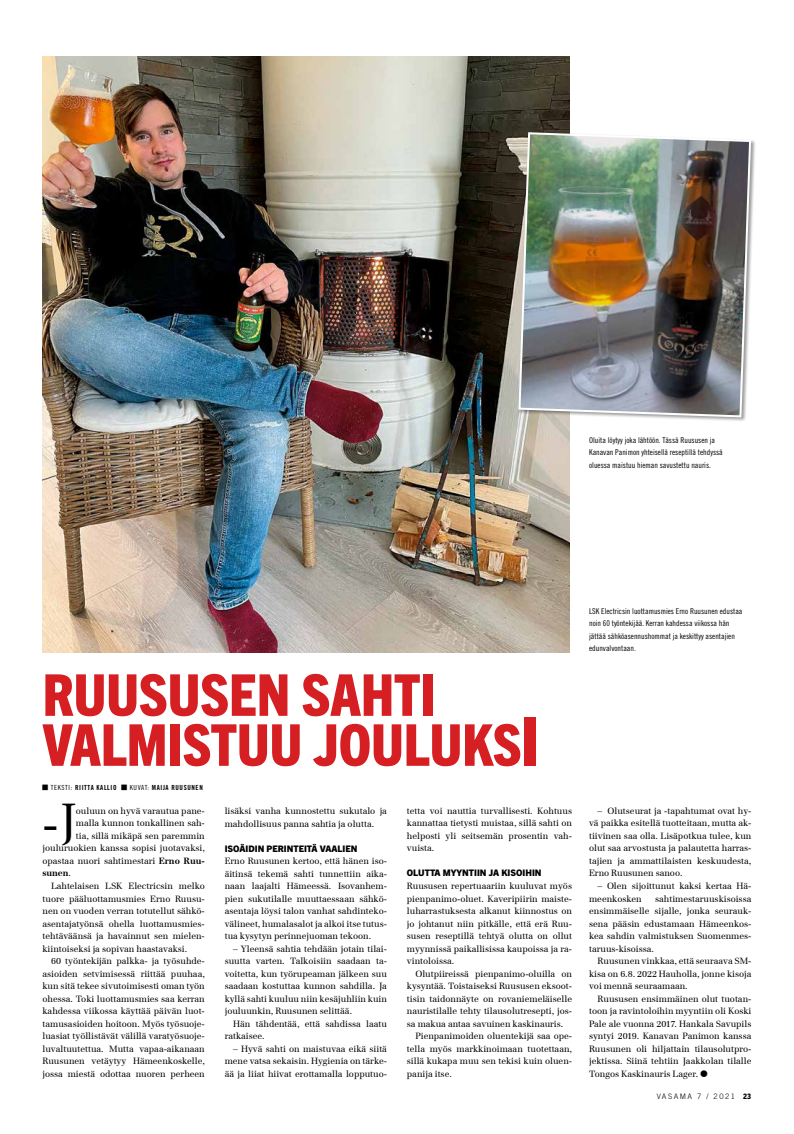
<style>
.page{position:relative;width:794px;height:1134px;background:#fff}
.page>*{position:absolute;margin:0;border:0;box-sizing:border-box;transform-origin:0 0}
.t1{font:800 condensed 57.8px/50px "Trade Gothic Next LT Pro";letter-spacing:-.005em;color:#d51f22}
.t2{font:44.6px "Emona";color:#000}
.t3{font:9px/12.5px "Emona";letter-spacing:-.005em;color:#000;text-align:justify}
.t4{font:800 9px "Trade Gothic Next LT Pro";color:#000}
.t5{font:700 9px "Emona";letter-spacing:-.005em;color:#000}
.t6{font:8px/12.5px "Trade Gothic LT Std Cn 18";color:#000}
.t7{font:300 7.5px "Trade Gothic LT Std";letter-spacing:.2em;color:#000}
.t8{font:7px "Trade Gothic LT Std Bd Cn 20";letter-spacing:.085em;color:#000}
.s1{font-size:67.4px}
.s2{font-family:"Trade Gothic LT Std Cn 18"}
.s3{font-weight:700}
.s4{font-weight:400}
.s5{font-family:"Trade Gothic Next LT Pro";font-weight:800}
</style>
<div class="page">
<img style="left:43px;top:57px;width:526px;height:595px">
<div style="left:518px;top:131px;width:238px;height:291px;background:#000;opacity:.4"></div>
<img style="left:517px;top:131px;width:235px;height:287px">
<p class="t6" style="left:589px;top:433px;width:135px">Oluita löytyy joka lähtöön. Tässä Ruususen ja<br>Kanavan Panimon yhteisellä reseptillä tehdyssä oluessa maistuu hieman savustettu nauris.</p>
<h1 class="t1" style="left:43px;top:666px;width:498px">RUUSUSEN SAHTI<br>VALMISTUU JOULUKS<span class="s1">I</span></h1>
<p class="t8" style="left:51px;top:783px;width:67px"><span class="s2">TEKSTI:</span> RIITTA KALLIO</p>
<p class="t8" style="left:130px;top:783px;width:74px"><span class="s2">KUVAT:</span> MAIJA RUUSUNEN</p>
<h2 class="t2" style="left:43px;top:794px;width:35px">-J</h2>
<p class="t3" style="left:76px;top:804px;width:130px">ouluun on hyvä varautua pane-</p>
<p class="t3" style="left:76px;top:817px;width:130px">malla kunnon tonkallinen sah-</p>
<p class="t3" style="left:76px;top:829px;width:130px">tia, sillä mikäpä sen paremmin</p>
<p class="t3" style="left:43px;top:842px;width:164px">jouluruokien kanssa sopisi juotavaksi,</p>
<p class="t3" style="left:43px;top:854px;width:164px">opastaa nuori sahtimestari <span class="s3">Erno Ruu-</span></p>
<p class="t5" style="left:43px;top:868px;width:30px">sunen<span class="s4">.</span></p>
<p class="t3" style="left:51px;top:879px;width:155px">Lahtelaisen LSK Electricsin melko</p>
<p class="t3" style="left:43px;top:892px;width:164px">tuore pääluottamusmies Erno Ruusu-</p>
<p class="t3" style="left:43px;top:904px;width:164px">nen on vuoden verran totutellut sähkö-</p>
<p class="t3" style="left:43px;top:917px;width:164px">asentajatyönsä ohella luottamusmies-</p>
<p class="t3" style="left:43px;top:929px;width:164px">tehtäväänsä ja havainnut sen mielen-</p>
<p class="t3" style="left:43px;top:942px;width:146px">kiintoiseksi ja sopivan haastavaksi.</p>
<p class="t3" style="left:51px;top:954px;width:155px">60 työntekijän palkka- ja työsuhde-</p>
<p class="t3" style="left:43px;top:967px;width:164px">asioiden setvimisessä riittää puuhaa,</p>
<p class="t3" style="left:43px;top:979px;width:164px">kun sitä tekee sivutoimisesti oman työn</p>
<p class="t3" style="left:43px;top:992px;width:164px">ohessa. Toki luottamusmies saa kerran</p>
<p class="t3" style="left:43px;top:1004px;width:164px">kahdessa viikossa käyttää päivän luot-</p>
<p class="t3" style="left:43px;top:1017px;width:164px">tamusasioiden hoitoon. Myös työsuoje-</p>
<p class="t3" style="left:43px;top:1029px;width:164px">luasiat työllistävät välillä varatyösuoje-</p>
<p class="t3" style="left:43px;top:1042px;width:164px">luvaltuutettua. Mutta vapaa-aikanaan</p>
<p class="t3" style="left:43px;top:1054px;width:164px">Ruusunen vetäytyy Hämeenkoskelle,</p>
<p class="t3" style="left:43px;top:1067px;width:164px">jossa miestä odottaa nuoren perheen</p>
<p class="t3" style="left:225px;top:804px;width:164px">lisäksi vanha kunnostettu sukutalo ja mahdollisuus panna sahtia ja olutta.</p>
<p class="t4" style="left:225px;top:842px;width:134px">ISOÄIDIN PERINTEITÄ VAALIEN</p>
<p class="t3" style="left:225px;top:854px;width:164px">Erno Ruusunen kertoo, että hänen iso&shy;äitinsä tekemä sahti tunnettiin aika&shy;naan laajalti Hämeessä. Isovanhem&shy;pien sukutilalle muuttaessaan sähkö&shy;asentaja löysi talon vanhat sahdinteko&shy;välineet, humalasalot ja alkoi itse tutus&shy;tua kysytyn perinnejuoman tekoon.</p>
<p class="t3" style="left:225px;top:942px;width:164px;text-indent:9px">– Yleensä sahtia tehdään jotain tilai&shy;suutta varten. Talkoisiin saadaan ta&shy;voitetta, kun työrupeaman jälkeen suu saadaan kostuttaa kunnon sahdilla. Ja kyllä sahti kuuluu niin kesäjuhliin kuin jouluunkin, Ruusunen selittää.</p>
<p class="t3" style="left:225px;top:1017px;width:164px;text-indent:9px">Hän tähdentää, että sahdissa laatu ratkaisee.</p>
<p class="t3" style="left:225px;top:1042px;width:164px;text-indent:9px">– Hyvä sahti on maistuvaa eikä siitä mene vatsa sekaisin. Hygienia on tärke&shy;ää ja liiat hiivat erottamalla lopputuo-</p>
<p class="t3" style="left:407px;top:804px;width:167px">tetta voi nauttia turvallisesti. Kohtuus kannattaa tietysti muistaa, sillä sahti on helposti yli seitsemän prosentin vah&shy;vuista.</p>
<p class="t4" style="left:407px;top:867px;width:136px">OLUTTA MYYNTIIN JA KISOIHIN</p>
<p class="t3" style="left:407px;top:879px;width:167px">Ruususen repertuaariin kuuluvat myös pienpanimo-oluet. Kaveripiirin maiste&shy;luharrastuksesta alkanut kiinnostus on jo johtanut niin pitkälle, että erä Ruu&shy;susen reseptillä tehtyä olutta on ollut myynnissä paikallisissa kaupoissa ja ra&shy;vintoloissa.</p>
<p class="t3" style="left:415px;top:967px;width:158px">Olutpiireissä pienpanimo-oluilla on</p>
<p class="t3" style="left:407px;top:979px;width:167px">kysyntää. Toistaiseksi Ruususen eksoot-</p>
<p class="t3" style="left:407px;top:992px;width:167px">tisin taidonnäyte on rovaniemeläiselle</p>
<p class="t3" style="left:407px;top:1004px;width:167px">nauristilalle tehty tilausolutresepti, jos-</p>
<p class="t3" style="left:407px;top:1017px;width:158px">sa makua antaa savuinen kaskinauris.</p>
<p class="t3" style="left:415px;top:1029px;width:158px">Pienpanimoiden oluentekijä saa ope-</p>
<p class="t3" style="left:407px;top:1042px;width:167px">tella myös markkinoimaan tuotettaan,</p>
<p class="t3" style="left:407px;top:1054px;width:167px">sillä kukapa muu sen tekisi kuin oluen-</p>
<p class="t3" style="left:407px;top:1067px;width:46px">panija itse.</p>
<p class="t6" style="left:589px;top:605px;width:155px">LSK Electricsin luottamusmies Erno Ruusunen edustaa noin 60 työntekijää. Kerran kahdessa viikossa hän jättää sähköasennushommat ja keskittyy asentajien edunvalvontaan.</p>
<p class="t3" style="left:589px;top:804px;width:164px;text-indent:9px">– Olutseurat ja -tapahtumat ovat hy&shy;vä paikka esitellä tuotteitaan, mutta ak&shy;tiivinen saa olla. Lisäpotkua tulee, kun olut saa arvostusta ja palautetta harras&shy;tajien ja ammattilaisten keskuudesta, Erno Ruusunen sanoo.</p>
<p class="t3" style="left:589px;top:879px;width:164px;text-indent:9px">– Olen sijoittunut kaksi kertaa Hä&shy;meenkosken</p>
<p class="t3" style="left:589px;top:892px;width:164px;text-indent:66px">sahtimestaruuskisoissa ensimmäiselle sijalle, jonka seurauk&shy;sena pääsin edustamaan Hämeenkos&shy;kea sahdin valmistuksen Suomenmes&shy;taruus-kisoissa.</p>
<p class="t3" style="left:589px;top:954px;width:164px;text-indent:9px">Ruusunen vinkkaa, että seuraava SM&shy;kisa on 6.8. 2022 Hauholla, jonne kisoja voi mennä seuraamaan.</p>
<p class="t3" style="left:589px;top:992px;width:164px;text-indent:9px">Ruususen ensimmäinen olut tuotan&shy;toon ja ravintoloihin myyntiin oli Koski Pale ale vuonna 2017. Hankala Savupils syntyi 2019. Kanavan Panimon kanssa Ruusunen oli hiljattain tilausolutpro&shy;jektissa. Siinä tehtiin Jaakkolan tilalle Tongos Kaskinauris Lager.</p>
<p class="t7" style="left:657px;top:1092px;width:96px">VASAMA 7 / 2021 <span class="s5">23</span></p>
</div>
